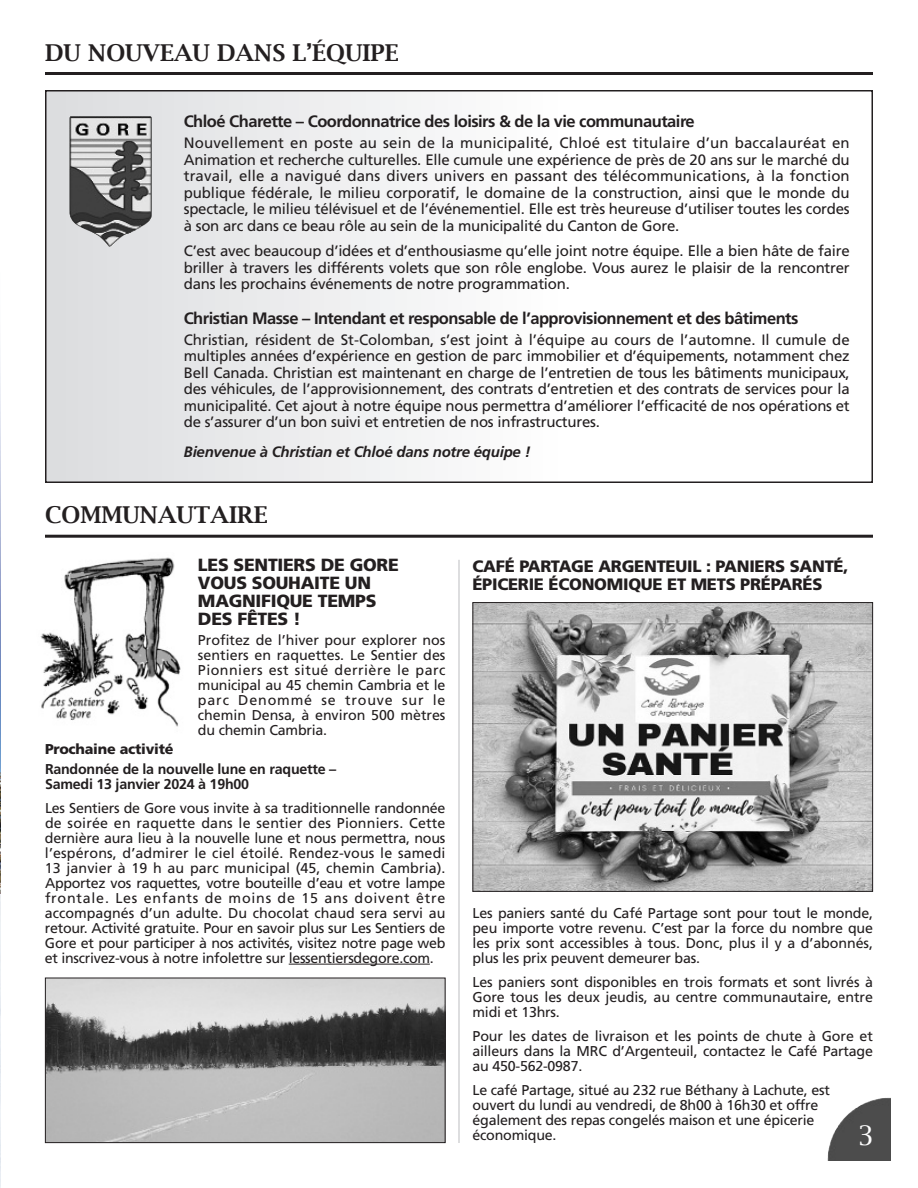
<style>
.page{position:relative;width:918px;height:1188px;background:#fff}
.page>*{position:absolute;margin:0;border:0;box-sizing:border-box;transform-origin:0 0}
.t1{font:27px "Lucida Bright";color:#fff}
.t2{font:600 23.25px "Lucida Bright";color:#231f20}
.t3{font:900 17.7px/18px "Frutiger";letter-spacing:-.015em;color:#231f20}
.t4{font:700 16.5px "Frutiger";letter-spacing:-.03em;color:#231f20}
.t5{font:900 16.5px/18px "Frutiger";letter-spacing:-.015em;color:#231f20}
.t6{font:15px/16.5px "Frutiger";letter-spacing:-.015em;color:#231f20;text-align:justify}
.t7{font:italic 700 15px "Frutiger";letter-spacing:-.015em;color:#231f20}
.t8{font:14.25px/15px "Frutiger";letter-spacing:-.015em;color:#231f20;text-align:justify}
.t9{font:700 14.25px/15px "Frutiger";letter-spacing:-.015em;color:#231f20}
.t10{font:900 14.25px "Frutiger";letter-spacing:-.015em;color:#231f20}
</style>
<div class="page">
<img style="left:827px;top:1098px;width:64px;height:63px">
<img style="left:0;top:361px;width:1px;height:827px">
<hr style="left:45px;top:72px;width:828px;height:3px;background:#231f20">
<div style="left:45px;top:90px;width:828px;height:393px;border:2px solid #231f20"></div>
<img style="left:69px;top:116px;width:83px;height:131px">
<hr style="left:45px;top:535px;width:828px;height:3px;background:#231f20">
<hr style="left:289px;top:964px;width:141px;height:1px;background:#231f20">
<img style="left:40px;top:557px;width:141px;height:170px">
<img style="left:47px;top:980px;width:397px;height:161px">
<div style="left:45px;top:978px;width:401px;height:165px;border:1px solid #231f20"></div>
<hr style="left:459px;top:560px;width:1px;height:583px;background:#bcbdc0">
<img style="left:474px;top:604px;width:397px;height:286px">
<div style="left:472px;top:602px;width:401px;height:290px;border:1px solid #231f20"></div>
<h2 class="t2" style="left:45px;top:38px;width:355px">DU NOUVEAU DANS L’ÉQUIPE</h2>
<p class="t4" style="left:184px;top:115px;width:513px">Chloé Charette – Coordonnatrice des loisirs &amp; de la vie communautaire</p>
<p class="t6" style="left:184px;top:136px;width:668px">Nouvellement en poste au sein de la municipalité, Chloé est titulaire d’un baccalauréat en Animation et recherche culturelles. Elle cumule une expérience de près de 20 ans sur le marché du travail, elle a navigué dans divers univers en passant des télécommunications, à la fonction publique fédérale, le milieu corporatif, le domaine de la construction, ainsi que le monde du spectacle, le milieu télévisuel et de l’événementiel. Elle est très heureuse d’utiliser toutes les cordes à son arc dans ce beau rôle au sein de la municipalité du Canton de Gore.</p>
<p class="t6" style="left:184px;top:244px;width:668px">C’est avec beaucoup d’idées et d’enthousiasme qu’elle joint notre équipe. Elle a bien hâte de faire briller à travers les différents volets que son rôle englobe. Vous aurez le plaisir de la rencontrer dans les prochains événements de notre programmation.</p>
<p class="t4" style="left:184px;top:311px;width:616px">Christian Masse – Intendant et responsable de l’approvisionnement et des bâtiments</p>
<p class="t6" style="left:184px;top:332px;width:668px">Christian, résident de St-Colomban, s’est joint à l’équipe au cours de l’automne. Il cumule de multiples années d’expérience en gestion de parc immobilier et d’équipements, notamment chez Bell Canada. Christian est maintenant en charge de l’entretien de tous les bâtiments municipaux, des véhicules, de l’approvisionnement, des contrats d’entretien et des contrats de services pour la municipalité. Cet ajout à notre équipe nous permettra d’améliorer l’efficacité de nos opérations et de s’assurer d’un bon suivi et entretien de nos infrastructures.</p>
<p class="t7" style="left:184px;top:446px;width:348px">Bienvenue à Christian et Chloé dans notre équipe !</p>
<h2 class="t2" style="left:45px;top:501px;width:224px">COMMUNAUTAIRE</h2>
<p class="t3" style="left:198px;top:557px;width:202px">LES SENTIERS DE GORE<br>VOUS SOUHAITE UN<br>MAGNIFIQUE TEMPS<br>DES FÊTES !</p>
<p class="t8" style="left:198px;top:633px;width:249px">Profitez de l’hiver pour explorer nos sentiers en raquettes. Le Sentier des Pionniers est situé derrière le parc municipal au 45 chemin Cambria et le parc Denommé se trouve sur le chemin Densa, à environ 500 mètres du chemin Cambria.</p>
<p class="t10" style="left:45px;top:744px;width:130px">Prochaine activité</p>
<p class="t9" style="left:45px;top:762px;width:293px">Randonnée de la nouvelle lune en raquette –<br>Samedi 13 janvier 2024 à 19h00</p>
<p class="t8" style="left:45px;top:801px;width:402px">Les Sentiers de Gore vous invite à sa traditionnelle randonnée de soirée en raquette dans le sentier des Pionniers. Cette dernière aura lieu à la nouvelle lune et nous permettra, nous l’espérons, d’admirer le ciel étoilé. Rendez-vous le samedi 13 janvier à 19 h au parc municipal (45, chemin Cambria).<br>Apportez vos raquettes, votre bouteille d’eau et votre lampe frontale. Les enfants de moins de 15 ans doivent être accompagnés d’un adulte. Du chocolat chaud sera servi au retour. Activité gratuite. Pour en savoir plus sur Les Sentiers de Gore et pour participer à nos activités, visitez notre page web et inscrivez-vous à notre infolettre sur lessentiersdegore.com.</p>
<p class="t5" style="left:472px;top:558px;width:378px">CAFÉ PARTAGE ARGENTEUIL : PANIERS SANTÉ,<br>ÉPICERIE ÉCONOMIQUE ET METS PRÉPARÉS</p>
<p class="t8" style="left:472px;top:906px;width:402px">Les paniers santé du Café Partage sont pour tout le monde, peu importe votre revenu. C’est par la force du nombre que les prix sont accessibles à tous. Donc, plus il y a d’abonnés, plus les prix peuvent demeurer bas.</p>
<p class="t8" style="left:472px;top:975px;width:402px">Les paniers sont disponibles en trois formats et sont livrés à Gore tous les deux jeudis, au centre communautaire, entre midi et 13hrs.</p>
<p class="t8" style="left:472px;top:1029px;width:402px">Pour les dates de livraison et les points de chute à Gore et ailleurs dans la MRC d’Argenteuil, contactez le Café Partage au 450-562-0987.</p>
<p class="t8" style="left:472px;top:1083px;width:359px;text-align:left">Le café Partage, situé au 232 rue Béthany à Lachute, est ouvert du lundi au vendredi, de 8h00 à 16h30 et offre également des repas congelés maison et une épicerie économique.</p>
<h1 class="t1" style="left:858px;top:1119px;width:18px">3</h1>
</div>
